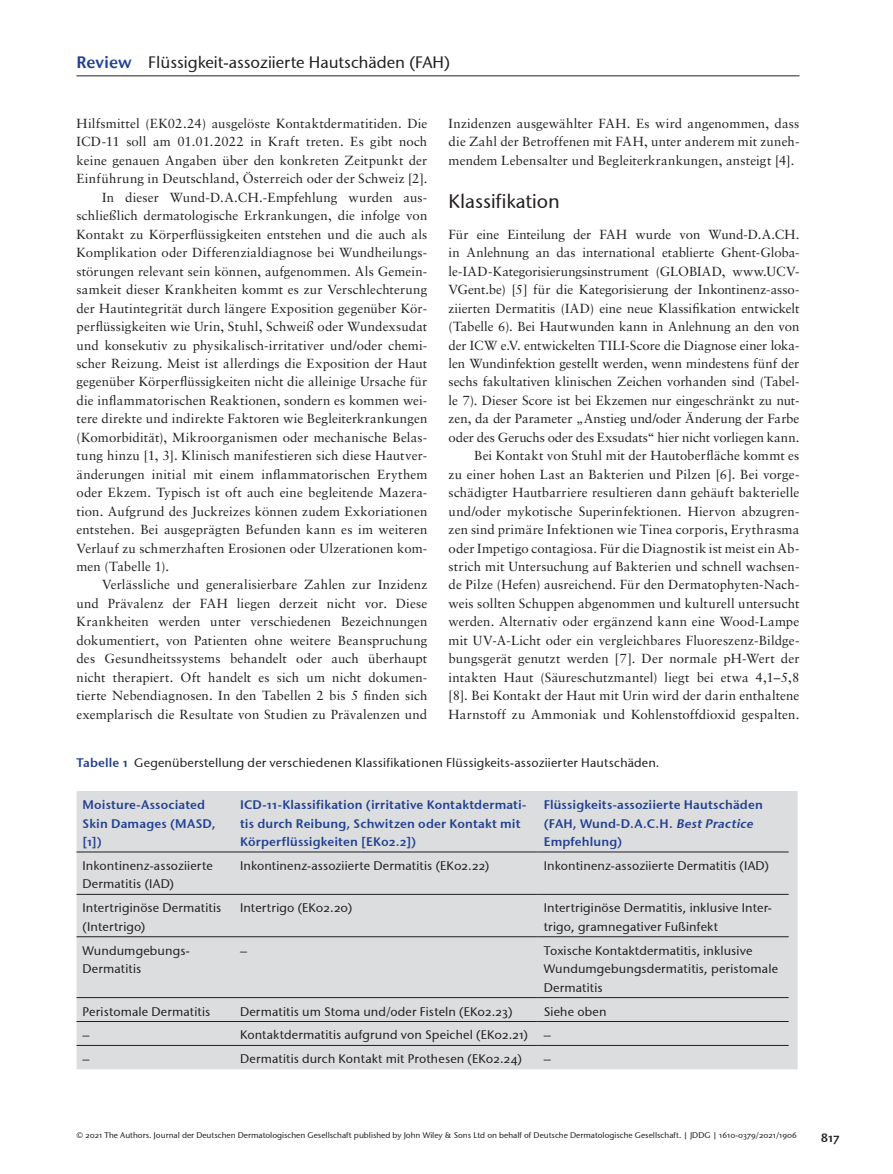
<style>
.page{position:relative;width:893px;height:1174px;background:#fff}
.page>*{position:absolute;margin:0;border:0;box-sizing:border-box;transform-origin:0 0}
.t1{font:19.5px "Stone Sans OSITCTT Medium";color:#231f20}
.t2{font:16.5px "Stone Sans OSITCTT Medium";color:#231f20}
.t3{font:13.2px/18.5px "Sabon";letter-spacing:.01em;color:#231f20;text-align:justify}
.t4{font:12.45px/18.5px "Stone Sans OSITCTT Medium";letter-spacing:.015em;color:#231f20}
.t5{font:12.45px/18.5px "Stone Sans Sem OSITCTT Semi";letter-spacing:.01em;color:#224092}
.t6{font:12.45px "Stone Sans Sem OSITCTT Semi";color:#231f20}
.t7{font:8.25px "Stone Sans OSITCTT Medium";color:#231f20}
.s1{font-family:"Stone Sans ITC Semi";color:#224092}
.s2{font-family:"Stone Sans Sem OSITCTT Semi";color:#224092}
.s3{font-style:italic}
</style>
<div class="page">
<hr style="left:77px;top:76px;width:722px;height:1px;background:#231f20">
<div style="left:77px;top:791px;width:721px;height:278px;background:#dcdddf"></div>
<hr style="left:77px;top:851px;width:157px;height:1px;background:#231f20">
<hr style="left:234px;top:851px;width:304px;height:1px;background:#231f20">
<hr style="left:538px;top:851px;width:251px;height:1px;background:#231f20">
<hr style="left:77px;top:894px;width:157px;height:1px;background:#231f20">
<hr style="left:234px;top:894px;width:304px;height:1px;background:#231f20">
<hr style="left:538px;top:894px;width:251px;height:1px;background:#231f20">
<hr style="left:77px;top:936px;width:157px;height:1px;background:#231f20">
<hr style="left:234px;top:936px;width:304px;height:1px;background:#231f20">
<hr style="left:538px;top:936px;width:251px;height:1px;background:#231f20">
<hr style="left:77px;top:997px;width:157px;height:1px;background:#231f20">
<hr style="left:234px;top:997px;width:304px;height:1px;background:#231f20">
<hr style="left:538px;top:997px;width:251px;height:1px;background:#231f20">
<hr style="left:77px;top:1021px;width:157px;height:1px;background:#231f20">
<hr style="left:234px;top:1021px;width:304px;height:1px;background:#231f20">
<hr style="left:538px;top:1021px;width:251px;height:1px;background:#231f20">
<hr style="left:77px;top:1045px;width:157px;height:1px;background:#231f20">
<hr style="left:234px;top:1045px;width:304px;height:1px;background:#231f20">
<hr style="left:538px;top:1045px;width:251px;height:1px;background:#231f20">
<p class="t2" style="left:77px;top:52px;width:375px"><span class="s1">Review</span> Flüssigkeit-assoziierte Hautschäden (FAH)</p>
<p class="t3" style="left:77px;top:114px;width:352px">Hilfsmittel (EK02.24) ausgelöste Kontaktdermatitiden. Die</p>
<p class="t3" style="left:77px;top:132px;width:352px">ICD-11 soll am 01.01.2022 in Kraft treten. Es gibt noch</p>
<p class="t3" style="left:77px;top:151px;width:352px">keine genauen Angaben über den konkreten Zeitpunkt der</p>
<p class="t3" style="left:77px;top:169px;width:352px">Einführung in Deutschland, Österreich oder der Schweiz [2].</p>
<p class="t3" style="left:102px;top:188px;width:327px">In dieser Wund-D.A.CH.-Empfehlung wurden aus-</p>
<p class="t3" style="left:77px;top:206px;width:352px">schließlich dermatologische Erkrankungen, die infolge von</p>
<p class="t3" style="left:77px;top:225px;width:352px">Kontakt zu Körperflüssigkeiten entstehen und die auch als</p>
<p class="t3" style="left:77px;top:243px;width:352px">Komplikation oder Differenzialdiagnose bei Wundheilungs-</p>
<p class="t3" style="left:77px;top:262px;width:352px">störungen relevant sein können, aufgenommen. Als Gemein-</p>
<p class="t3" style="left:77px;top:280px;width:352px">samkeit dieser Krankheiten kommt es zur Verschlechterung</p>
<p class="t3" style="left:77px;top:299px;width:352px">der Hautintegrität durch längere Exposition gegenüber Kör-</p>
<p class="t3" style="left:77px;top:317px;width:352px">perflüssigkeiten wie Urin, Stuhl, Schweiß oder Wundexsudat</p>
<p class="t3" style="left:77px;top:335px;width:352px">und konsekutiv zu physikalisch-irritativer und/oder chemi-</p>
<p class="t3" style="left:77px;top:354px;width:352px">scher Reizung. Meist ist allerdings die Exposition der Haut</p>
<p class="t3" style="left:77px;top:372px;width:352px">gegenüber Körperflüssigkeiten nicht die alleinige Ursache für</p>
<p class="t3" style="left:77px;top:391px;width:352px">die inflammatorischen Reaktionen, sondern es kommen wei-</p>
<p class="t3" style="left:77px;top:409px;width:352px">tere direkte und indirekte Faktoren wie Begleiterkrankungen</p>
<p class="t3" style="left:77px;top:428px;width:352px">(Komorbidität), Mikroorganismen oder mechanische Belas-</p>
<p class="t3" style="left:77px;top:446px;width:352px">tung hinzu [1, 3]. Klinisch manifestieren sich diese Hautver-</p>
<p class="t3" style="left:77px;top:465px;width:352px">änderungen initial mit einem inflammatorischen Erythem</p>
<p class="t3" style="left:77px;top:483px;width:352px">oder Ekzem. Typisch ist oft auch eine begleitende Mazera-</p>
<p class="t3" style="left:77px;top:501px;width:352px">tion. Aufgrund des Juckreizes können zudem Exkoriationen</p>
<p class="t3" style="left:77px;top:520px;width:352px">entstehen. Bei ausgeprägten Befunden kann es im weiteren</p>
<p class="t3" style="left:77px;top:538px;width:352px">Verlauf zu schmerzhaften Erosionen oder Ulzerationen kom-</p>
<p class="t3" style="left:77px;top:557px;width:94px">men (Tabelle 1).</p>
<p class="t3" style="left:102px;top:575px;width:327px">Verlässliche und generalisierbare Zahlen zur Inzidenz</p>
<p class="t3" style="left:77px;top:594px;width:352px">und Prävalenz der FAH liegen derzeit nicht vor. Diese</p>
<p class="t3" style="left:77px;top:612px;width:352px">Krankheiten werden unter verschiedenen Bezeichnungen</p>
<p class="t3" style="left:77px;top:631px;width:352px">dokumentiert, von Patienten ohne weitere Beanspruchung</p>
<p class="t3" style="left:77px;top:649px;width:352px">des Gesundheitssystems behandelt oder auch überhaupt</p>
<p class="t3" style="left:77px;top:668px;width:352px">nicht therapiert. Oft handelt es sich um nicht dokumen-</p>
<p class="t3" style="left:77px;top:686px;width:352px">tierte Nebendiagnosen. In den Tabellen 2 bis 5 finden sich</p>
<p class="t3" style="left:77px;top:704px;width:352px">exemplarisch die Resultate von Studien zu Prävalenzen und</p>
<p class="t3" style="left:449px;top:114px;width:352px">Inzidenzen ausgewählter FAH. Es wird angenommen, dass die Zahl der Betroffenen mit FAH, unter anderem mit zuneh&shy;mendem Lebensalter und Begleiterkrankungen, ansteigt [4].</p>
<h1 class="t1" style="left:449px;top:190px;width:113px">Klassifikation</h1>
<p class="t3" style="left:449px;top:225px;width:352px;text-align:right">Für eine Einteilung der FAH wurde von Wund-D.A.CH. in Anlehnung an das international etablierte Ghent-Globa&shy;le-IAD-Kategorisierungsinstrument (GLOBIAD, www.UCV-VGent.be) [5] für die Kategorisierung der Inkontinenz-asso&shy;ziierten Dermatitis (IAD) eine neue Klassifikation entwickelt (Tabelle 6). Bei Hautwunden kann in Anlehnung an den von der ICW e.V. entwickelten TILI-Score die Diagnose einer loka&shy;len Wundinfektion gestellt werden, wenn mindestens fünf der sechs fakultativen klinischen Zeichen vorhanden sind (Tabel&shy;le 7). Dieser Score ist bei Ekzemen nur eingeschränkt zu nut&shy;zen, da der Parameter „Anstieg und/oder Änderung der Farbe oder des Geruchs oder des Exsudats“ hier nicht vorliegen kann.<br>Bei Kontakt von Stuhl mit der Hautoberfläche kommt es<br>zu einer hohen Last an Bakterien und Pilzen [6]. Bei vorge&shy;schädigter Hautbarriere resultieren dann gehäuft bakterielle und/oder mykotische Superinfektionen. Hiervon abzugren&shy;zen sind primäre Infektionen wie Tinea corporis, Erythrasma oder Impetigo contagiosa. Für die Diagnostik ist meist ein Ab&shy;strich mit Untersuchung auf Bakterien und schnell wachsen&shy;de Pilze (Hefen) ausreichend. Für den Dermatophyten-Nach&shy;weis sollten Schuppen abgenommen und kulturell untersucht werden. Alternativ oder ergänzend kann eine Wood-Lampe mit UV-A-Licht oder ein vergleichbares Fluoreszenz-Bildge&shy;bungsgerät genutzt werden [7]. Der normale pH-Wert der intakten Haut (Säureschutzmantel) liegt bei etwa 4,1–5,8 [8]. Bei Kontakt der Haut mit Urin wird der darin enthaltene Harnstoff zu Ammoniak und Kohlenstoffdioxid gespalten.</p>
<p class="t4" style="left:77px;top:753px;width:584px"><span class="s2">Tabelle 1</span> Gegenüberstellung der verschiedenen Klassifikationen Flüssigkeits-assoziierter Hautschäden.</p>
<p class="t5" style="left:83px;top:795px;width:134px">Moisture-Associated<br>Skin Damages (MASD, [1])</p>
<p class="t5" style="left:240px;top:795px;width:288px">ICD-11-Klassifikation (irritative Kontaktdermati&shy;tis durch Reibung, Schwitzen oder Kontakt mit<br>Körperflüssigkeiten [EK02.2])</p>
<p class="t5" style="left:544px;top:795px;width:221px">Flüssigkeits-assoziierte Hautschäden (FAH, Wund-D.A.C.H. <span class="s3">BestPractice<br></span>Empfehlung)</p>
<p class="t4" style="left:83px;top:856px;width:132px">Inkontinenz-assoziierte<br>Dermatitis (IAD)</p>
<p class="t4" style="left:240px;top:856px;width:251px">Inkontinenz-assoziierte Dermatitis (EK02.22)</p>
<p class="t4" style="left:544px;top:856px;width:227px">Inkontinenz-assoziierte Dermatitis (IAD)</p>
<p class="t4" style="left:83px;top:898px;width:140px">Intertriginöse Dermatitis (Intertrigo)</p>
<p class="t4" style="left:240px;top:898px;width:114px">Intertrigo (EK02.20)</p>
<p class="t4" style="left:544px;top:898px;width:229px">Intertriginöse Dermatitis, inklusive Inter&shy;trigo, gramnegativer Fußinfekt</p>
<p class="t4" style="left:83px;top:941px;width:109px">Wundumgebungs-<br>Dermatitis</p>
<p class="t4" style="left:240px;top:941px;width:9px">–</p>
<p class="t4" style="left:544px;top:941px;width:236px">Toxische Kontaktdermatitis, inklusive<br>Wundumgebungsdermatitis, peristomale<br>Dermatitis</p>
<p class="t4" style="left:83px;top:1001px;width:129px">Peristomale Dermatitis</p>
<p class="t4" style="left:240px;top:1001px;width:274px">Dermatitis um Stoma und/oder Fisteln (EK02.23)</p>
<p class="t4" style="left:544px;top:1001px;width:64px">Siehe oben</p>
<p class="t4" style="left:83px;top:1025px;width:9px">–</p>
<p class="t4" style="left:240px;top:1025px;width:289px">Kontaktdermatitis aufgrund von Speichel (EK02.21)</p>
<p class="t4" style="left:544px;top:1025px;width:9px">–</p>
<p class="t4" style="left:83px;top:1049px;width:9px">–</p>
<p class="t4" style="left:240px;top:1049px;width:283px">Dermatitis durch Kontakt mit Prothesen (EK02.24)</p>
<p class="t4" style="left:544px;top:1049px;width:9px">–</p>
<p class="t7" style="left:77px;top:1130px;width:722px">© 2021 The Authors. Journal der Deutschen Dermatologischen Gesellschaft published by John Wiley &amp; Sons Ltd on behalf of Deutsche Dermatologische Gesellschaft. | JDDG | 1610-0379/2021/1906</p>
<p class="t6" style="left:821px;top:1130px;width:20px">817</p>
</div>
